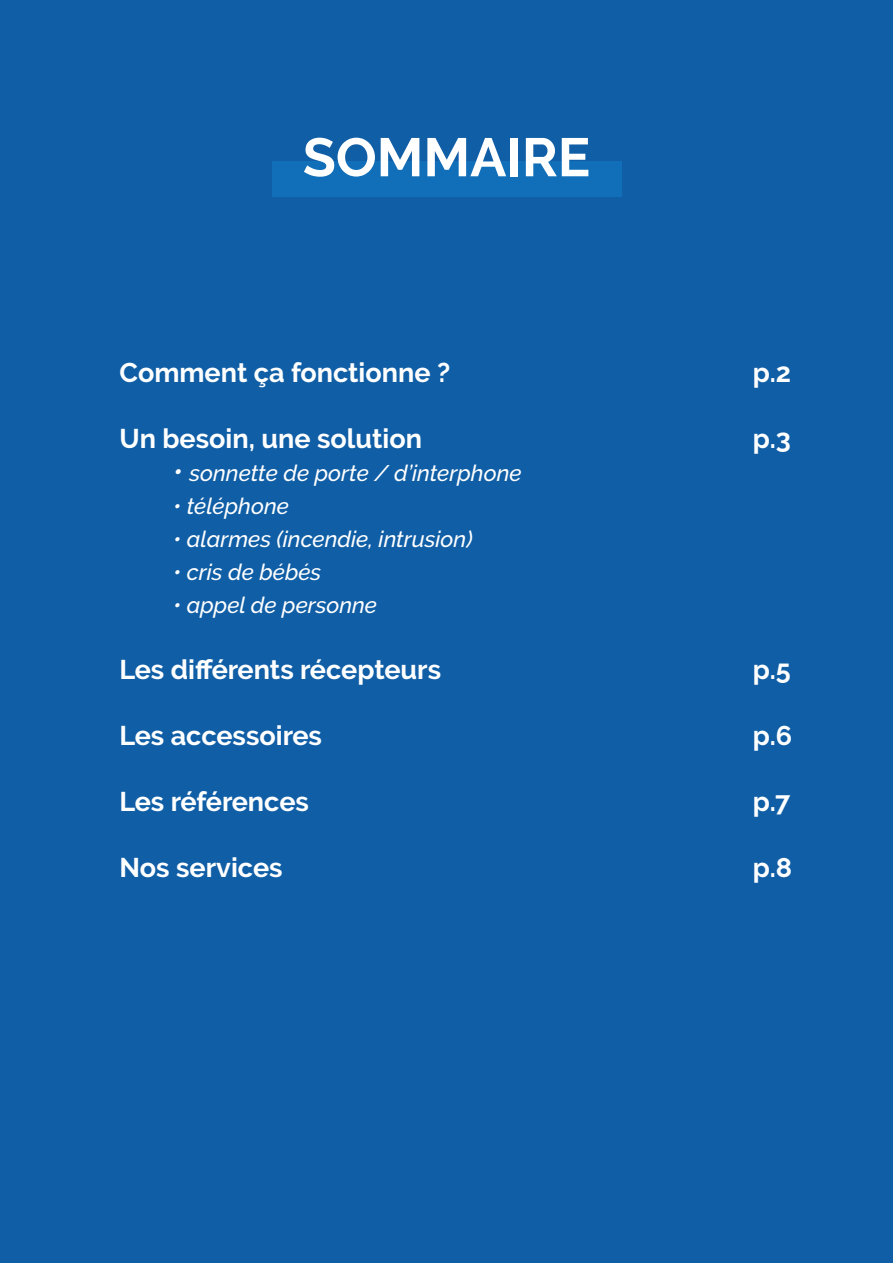
<style>
.page{position:relative;width:893px;height:1263px;background:#0f5ea6}
.page>*{position:absolute;margin:0;border:0;box-sizing:border-box;transform-origin:0 0}
.t1{font:700 54px "Raleway";color:#fff}
.t2{font:700 27px "Raleway";color:#fff}
.t3{font:italic 500 22.5px "Raleway";color:#fff}
.s1{font-size:27px}
</style>
<div class="page">
<div style="left:272px;top:161px;width:350px;height:36px;background:#106fb8"></div>
<h1 class="t1" style="left:303px;top:126px;width:289px">SOMMAIRE</h1>
<p class="t2" style="left:119px;top:357px;width:332px">Comment ça fonctionne ?</p>
<p class="t2" style="left:753px;top:357px;width:40px">p.2</p>
<p class="t2" style="left:119px;top:423px;width:304px">Un besoin, une solution</p>
<p class="t3" style="left:173px;top:460px;width:350px"><span class="s1">•</span> sonnette de porte / d’interphone</p>
<p class="t3" style="left:173px;top:493px;width:117px">• téléphone</p>
<p class="t3" style="left:173px;top:526px;width:301px">• alarmes (incendie, intrusion)</p>
<p class="t3" style="left:173px;top:559px;width:149px">• cris de bébés</p>
<p class="t3" style="left:173px;top:592px;width:205px">• appel de personne</p>
<p class="t2" style="left:753px;top:423px;width:40px">p.3</p>
<p class="t2" style="left:119px;top:654px;width:323px">Les différents récepteurs</p>
<p class="t2" style="left:753px;top:654px;width:40px">p.5</p>
<p class="t2" style="left:119px;top:720px;width:204px">Les accessoires</p>
<p class="t2" style="left:753px;top:720px;width:41px">p.6</p>
<p class="t2" style="left:119px;top:786px;width:191px">Les références</p>
<p class="t2" style="left:753px;top:786px;width:39px">p.7</p>
<p class="t2" style="left:119px;top:852px;width:165px">Nos services</p>
<p class="t2" style="left:753px;top:852px;width:41px">p.8</p>
</div>
